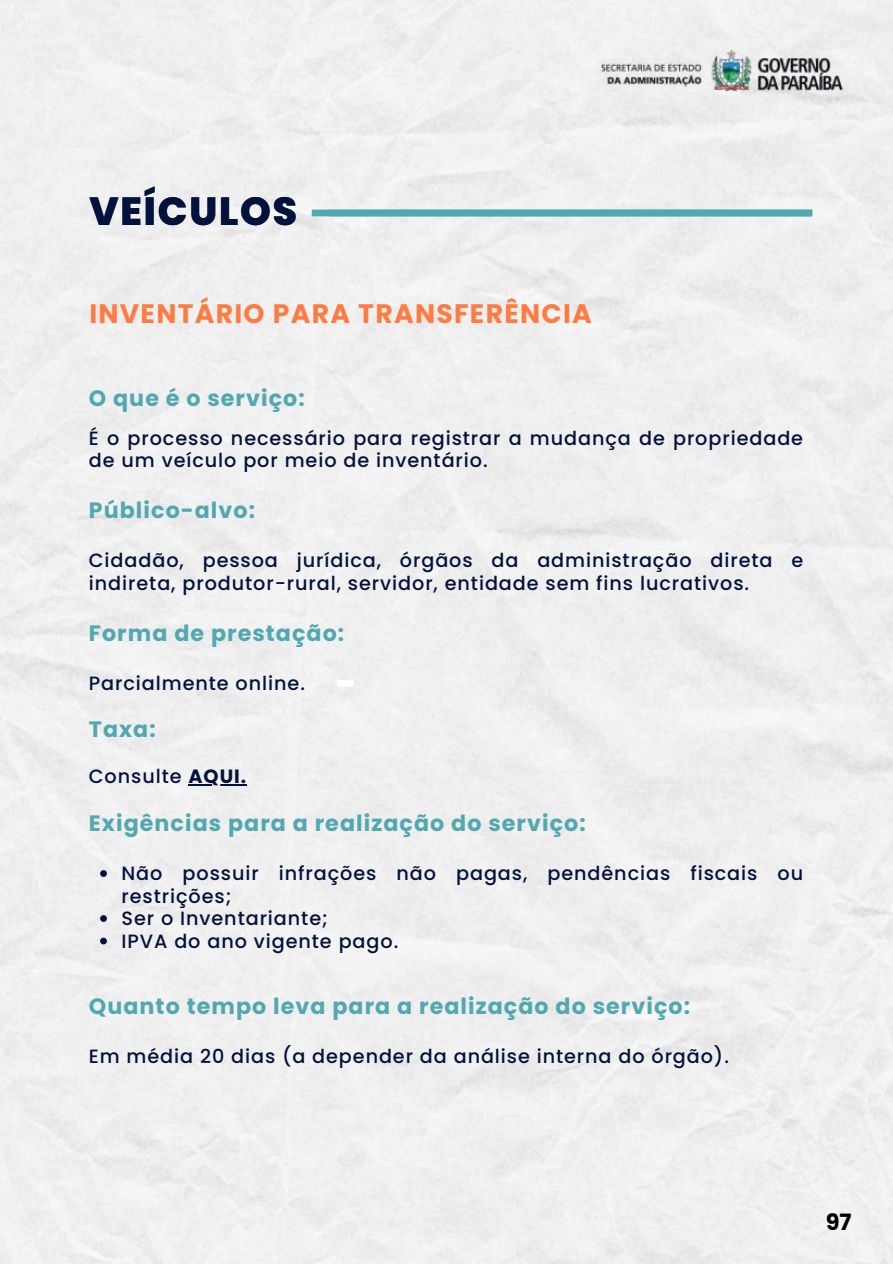
<style>
.page{position:relative;width:893px;height:1264px;background:#fff}
.page>*{position:absolute;margin:0;border:0;box-sizing:border-box;transform-origin:0 0}
.t1{font:800 39.15px "Poppins";letter-spacing:.05em;color:#03123d}
.t2{font:700 26.7px "Poppins";letter-spacing:.05em;color:#ff7b42}
.t3{font:700 22.5px "Poppins";color:#000}
.t4{font:700 22.2px "Poppins";letter-spacing:.05em;color:#51a8b1}
.t5{font:500 19.2px/22.5px "Poppins";letter-spacing:.05em;color:#03123d}
.s1{font-weight:700}
</style>
<div class="page">
<div style="left:0;top:0;width:892px;height:1263px;background:#efefef"></div>
<div style="left:337px;top:680px;width:16px;height:6px;background:#fff"></div>
<img style="left:579px;top:50px;width:286px;height:41px">
<hr style="left:188px;top:784px;width:59px;height:1px;background:#03123d">
<svg style="left:100px;top:870px;width:7px;height:6px"></svg>
<svg style="left:100px;top:915px;width:7px;height:6px"></svg>
<svg style="left:100px;top:937px;width:7px;height:7px"></svg>
<div style="left:312px;top:210px;width:500px;height:6px;background:#51a8b1"></div>
<h1 class="t1" style="left:89px;top:189px;width:209px">VEÍCULOS</h1>
<h2 class="t2" style="left:89px;top:298px;width:504px">INVENTÁRIO PARA TRANSFERÊNCIA</h2>
<p class="t4" style="left:89px;top:386px;width:217px">O que é o serviço:</p>
<p class="t5" style="left:89px;top:427px;width:715px">É o processo necessário para registrar a mudança de propriedade de um veículo por meio de inventário.</p>
<p class="t4" style="left:89px;top:497px;width:168px">Público-alvo:</p>
<p class="t5" style="left:89px;top:549px;width:715px">Cidadão, pessoa jurídica, órgãos da administração direta e indireta, produtor-rural, servidor, entidade sem fins lucrativos.</p>
<p class="t4" style="left:89px;top:620px;width:257px">Forma de prestação:</p>
<p class="t5" style="left:89px;top:672px;width:217px">Parcialmente online.</p>
<p class="t4" style="left:89px;top:716px;width:68px">Taxa:</p>
<p class="t5" style="left:89px;top:765px;width:159px">Consulte <span class="s1">AQUI.</span></p>
<p class="t4" style="left:89px;top:810px;width:498px">Exigências para a realização do serviço:</p>
<p class="t5" style="left:121px;top:862px;width:683px">Não possuir infrações não pagas, pendências fiscais ou restrições;<br>Ser o Inventariante;<br>IPVA do ano vigente pago.</p>
<p class="t4" style="left:89px;top:993px;width:602px">Quanto tempo leva para a realização do serviço:</p>
<p class="t5" style="left:89px;top:1045px;width:641px">Em média 20 dias (a depender da análise interna do órgão).</p>
<p class="t3" style="left:825px;top:1208px;width:27px">97</p>
</div>
